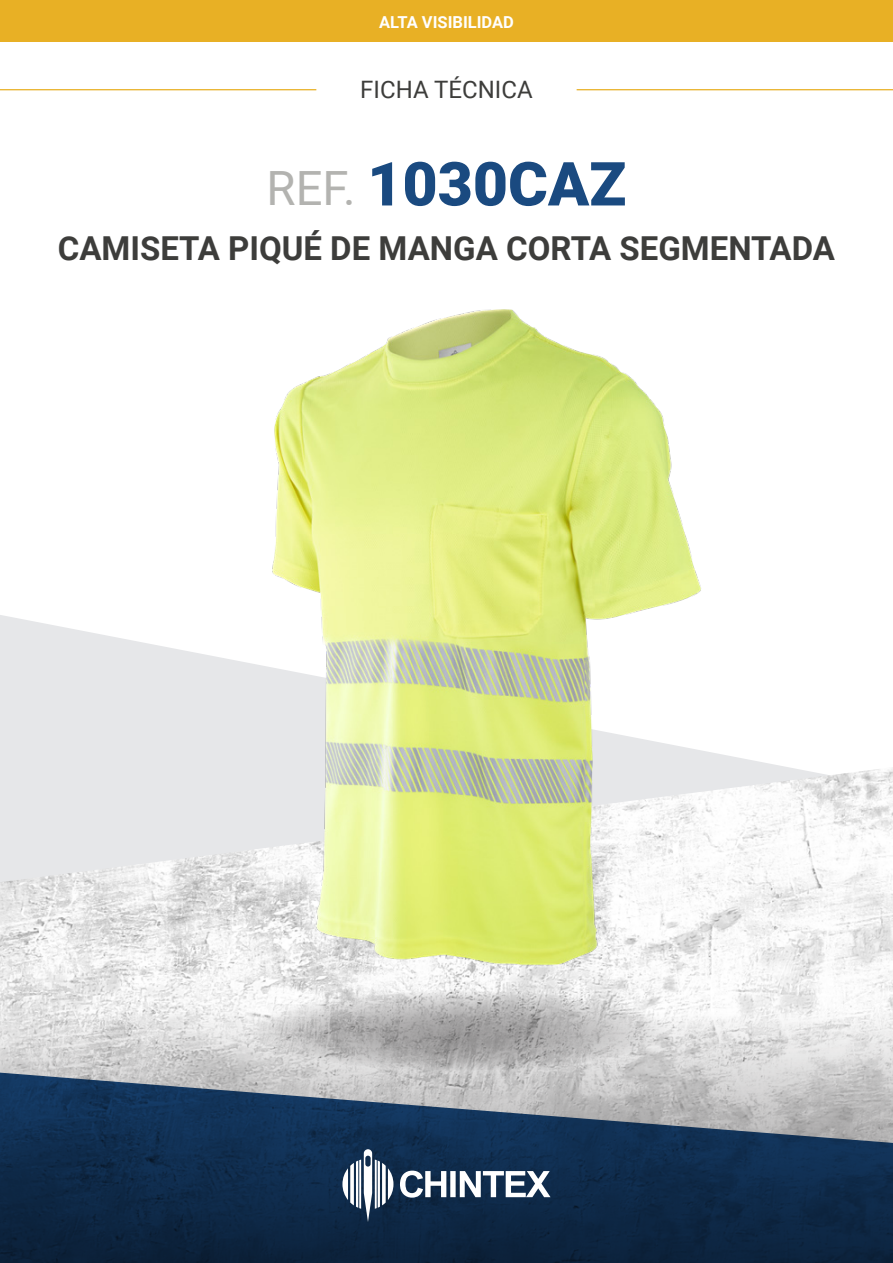
<style>
.page{position:relative;width:893px;height:1263px;background:#fff}
.page>*{position:absolute;margin:0;border:0;box-sizing:border-box;transform-origin:0 0}
.t1{font:900 60.75px "Roboto";color:#1a4a80}
.t2{font:700 33px "Roboto";color:#3d3d3b}
.t3{font:24px "Roboto";color:#3d3d3b}
.t4{font:700 16.5px "Roboto";color:#fff}
.s1{font-weight:400;font-size:47.25px;color:#b3b3b0}
</style>
<div class="page">
<div style="left:0;top:0;width:893px;height:42px;background:#e8b025"></div>
<hr style="left:577px;top:89px;width:316px;height:1px;background:#e8b025">
<hr style="left:0;top:89px;width:316px;height:1px;background:#e8b025">
<svg style="left:0;top:615px;width:775px;height:150px;fill:#e6e7e9"></svg>
<img style="left:0;top:765px;width:893px;height:247px">
<svg style="left:0;top:1012px;width:893px;height:59px;background:#dcdbdb"></svg>
<svg style="left:0;top:1071px;width:893px;height:192px;background:#324861"></svg>
<svg style="left:342px;top:1149px;width:51px;height:73px"></svg>
<svg style="left:400px;top:1170px;width:150px;height:27px"></svg>
<img style="left:184px;top:309px;width:581px;height:684px">
<svg style="left:247px;top:989px;width:423px;height:81px;background:#bcbcbc"></svg>
<p class="t4" style="left:379px;top:10px;width:136px">ALTA VISIBILIDAD</p>
<p class="t3" style="left:360px;top:72px;width:174px">FICHA TÉCNICA</p>
<h1 class="t1" style="left:267px;top:141px;width:361px"><span class="s1">REF.</span> 1030CAZ</h1>
<p class="t2" style="left:58px;top:225px;width:779px">CAMISETA PIQUÉ DE MANGA CORTA SEGMENTADA</p>
</div>
